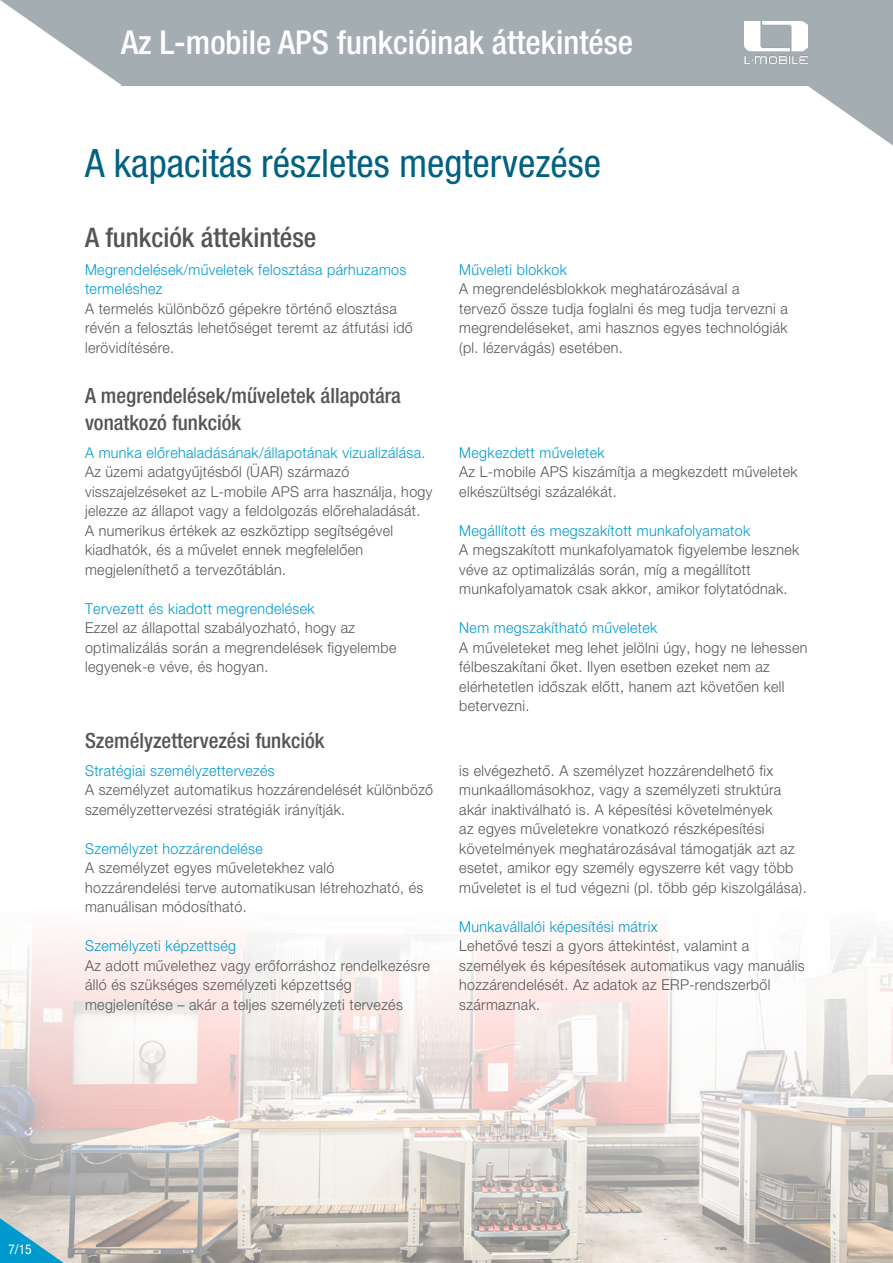
<style>
.page{position:relative;width:893px;height:1263px;background:#fff}
.page>*{position:absolute;margin:0;border:0;box-sizing:border-box;transform-origin:0 0}
.t1{font:condensed 39px "Helvetica Neue LT Pro";color:#006180}
.t2{font:500 condensed 33px "Helvetica Neue LT Pro";color:#fff}
.t3{font:500 condensed 27px "Helvetica Neue LT Pro";color:#545656}
.t4{font:500 condensed 21px/27px "Helvetica Neue LT Pro";color:#545656}
.t5{font:300 15px/19.5px "Helvetica Neue LT Pro";letter-spacing:.025em;color:#545656;scale:.95 1}
.t6{font:300 15px/19.5px "Helvetica Neue LT Pro";letter-spacing:.025em;color:#0099d0;scale:.95 1}
.t7{font:condensed 13.5px "Helvetica Neue LT Pro";color:#fff}
</style>
<div class="page">
<svg style="left:0;top:935px;width:893px;height:328px"></svg>
<svg style="left:0;top:1216px;width:64px;height:47px;background:#75b9cd"></svg>
<svg style="left:0;top:0;width:121px;height:85px"></svg>
<div style="left:121px;top:0;width:772px;height:85px;background:#a4adb2"></div>
<img style="left:744px;top:21px;width:54px;height:43px">
<svg style="left:798px;top:21px;width:95px;height:125px"></svg>
<h2 class="t2" style="left:121px;top:23px;width:513px">Az L-mobile APS funkcióinak áttekintése</h2>
<h1 class="t1" style="left:85px;top:140px;width:517px">A kapacitás részletes megtervezése</h1>
<h3 class="t3" style="left:85px;top:221px;width:233px">A funkciók áttekintése</h3>
<p class="t6" style="left:85px;top:259px;width:340px">Megrendelések/műveletek felosztása párhuzamos termeléshez</p>
<p class="t5" style="left:85px;top:298px;width:347px">A termelés különböző gépekre történő elosztása révén a felosztás lehetőséget teremt az átfutási idő lerövidítésére.</p>
<h3 class="t4" style="left:85px;top:382px;width:317px">A megrendelések/műveletek állapotára vonatkozó funkciók</h3>
<p class="t6" style="left:85px;top:442px;width:360px">A munka előrehaladásának/állapotának vizualizálása.</p>
<p class="t5" style="left:85px;top:462px;width:367px">Az üzemi adatgyűjtésből (ÜAR) származó visszajelzéseket az L-mobile APS arra használja, hogy jelezze az állapot vagy a feldolgozás előrehaladását.<br>A numerikus értékek az eszköztipp segítségével kiadhatók, és a művelet ennek megfelelően megjeleníthető a tervezőtáblán.</p>
<p class="t6" style="left:85px;top:598px;width:243px">Tervezett és kiadott megrendelések</p>
<p class="t5" style="left:85px;top:618px;width:329px">Ezzel az állapottal szabályozható, hogy az optimalizálás során a megrendelések figyelembe legyenek-e véve, és hogyan.</p>
<h3 class="t4" style="left:85px;top:727px;width:241px">Személyzettervezési funkciók</h3>
<p class="t6" style="left:85px;top:760px;width:201px">Stratégiai személyzettervezés</p>
<p class="t5" style="left:85px;top:780px;width:368px">A személyzet automatikus hozzárendelését különböző személyzettervezési stratégiák irányítják.</p>
<p class="t6" style="left:85px;top:838px;width:189px">Személyzet hozzárendelése</p>
<p class="t5" style="left:85px;top:858px;width:358px">A személyzet egyes műveletekhez való hozzárendelési terve automatikusan létrehozható, és manuálisan módosítható.</p>
<p class="t6" style="left:85px;top:936px;width:161px">Személyzeti képzettség</p>
<p class="t5" style="left:85px;top:955px;width:365px">Az adott művelethez vagy erőforráshoz rendelkezésre álló és szükséges személyzeti képzettség megjelenítése – akár a teljes személyzeti tervezés</p>
<p class="t6" style="left:459px;top:259px;width:115px">Műveleti blokkok</p>
<p class="t5" style="left:459px;top:279px;width:347px">A megrendelésblokkok meghatározásával a tervező össze tudja foglalni és meg tudja tervezni a megrendeléseket, ami hasznos egyes technológiák (pl. lézervágás) esetében.</p>
<p class="t6" style="left:459px;top:442px;width:154px">Megkezdett műveletek</p>
<p class="t5" style="left:459px;top:462px;width:358px">Az L-mobile APS kiszámítja a megkezdett műveletek elkészültségi százalékát.</p>
<p class="t6" style="left:459px;top:520px;width:308px">Megállított és megszakított munkafolyamatok</p>
<p class="t5" style="left:459px;top:540px;width:360px">A megszakított munkafolyamatok figyelembe lesznek véve az optimalizálás során, míg a megállított munkafolyamatok csak akkor, amikor folytatódnak.</p>
<p class="t6" style="left:459px;top:618px;width:210px">Nem megszakítható műveletek</p>
<p class="t5" style="left:459px;top:637px;width:368px">A műveleteket meg lehet jelölni úgy, hogy ne lehessen félbeszakítani őket. Ilyen esetben ezeket nem az elérhetetlen időszak előtt, hanem azt követően kell betervezni.</p>
<p class="t5" style="left:459px;top:760px;width:367px">is elvégezhető. A személyzet hozzárendelhető fix munkaállomásokhoz, vagy a személyzeti struktúra akár inaktiválható is. A képesítési követelmények<br>az egyes műveletekre vonatkozó részképesítési követelmények meghatározásával támogatják azt az esetet, amikor egy személy egyszerre két vagy több műveletet is el tud végezni (pl. több gép kiszolgálása).</p>
<p class="t6" style="left:459px;top:916px;width:210px">Munkavállalói képesítési mátrix</p>
<p class="t5" style="left:459px;top:936px;width:365px">Lehetővé teszi a gyors áttekintést, valamint a személyek és képesítések automatikus vagy manuális hozzárendelését. Az adatok az ERP-rendszerből származnak.</p>
<p class="t7" style="left:6px;top:1242px;width:24px">7/15</p>
<p class="t7" style="left:9px;top:1242px;width:25px">7/15</p>
</div>
